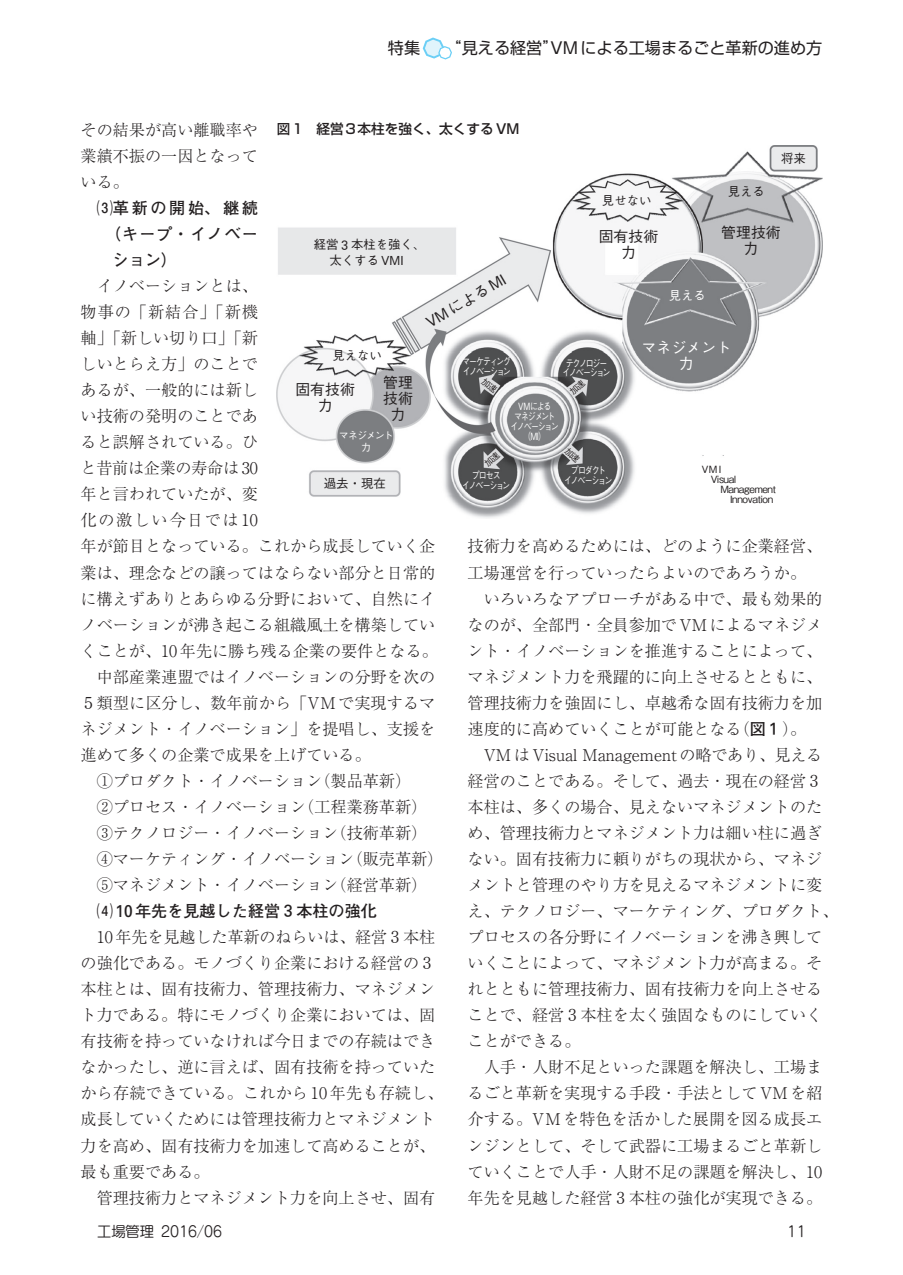
<style>
.page{position:relative;width:903px;height:1275px;background:#fff}
.page>*{position:absolute;margin:0;border:0;box-sizing:border-box;transform-origin:0 0}
.基000本文{font:300 16.1px/26.1px "Ryumin Pro";color:#231f20;text-align:justify}
.基000本文-2{font:16.1px "Shin Go Pro";color:#231f20}
.基000本文-3{font:700 16.1px "Futo Go B101 Pr 6";color:#231f20}
.基000本文-4{font:700 16.1px "Futo Go B101 Pro";letter-spacing:.07em;color:#231f20}
.t1{font:500 14.88px/16.1px "Gothic BBB Pr 6";color:#231f20;text-align:center}
.基999柱{font:14.88px "Seurat Pro M";letter-spacing:-.05em;color:#231f20}
.t2{font:500 14.88px "Gothic BBB Pro";color:#231f20}
.t3{font:500 14.88px/16.1px "Gothic BBB Pro";color:#fff;text-align:center}
.基999ノンブル{font:14.88px "Seurat Pro M";color:#231f20}
.基050図説{font:500 13.65px "Shin Go Pro";color:#231f20}
.t4{font:500 12.42px/16.1px "Gothic BBB Pro";color:#231f20;text-align:center}
.t5{font:500 12.42px "Gothic BBB Pr 6";color:#231f20}
.t6{font:500 12.42px "Gothic BBB Pro";color:#fff}
.t7{font:500 9.97px/10px "Gothic BBB Pro";letter-spacing:-.15em;color:#fff;text-align:center;scale:.8 1}
.t8{font:500 9.97px "Gothic BBB Pro";letter-spacing:-.035em;color:#231f20}
.t9{font:500 9.97px/12.4px "Gothic BBB Pro";letter-spacing:-.15em;color:#fff;text-align:center}
.s1{font-family:"Maru Fo Pro";font-weight:800;font-size:19.78px}
.s2{font-family:"Ryumin Pr 6"}
.s3{font-family:"Futo Go B101 Pro"}
.s4{font-family:"Gothic BBB Pr 6"}
.s5{font-family:"Iwa O Go Pro";font-size:13.12px}
.s6{font-family:"Gothic BBB Pro"}
.s7{font-family:"Tsuku Min Pro L";font-weight:400}
.s8{font-family:"Iwa O Go Pro Db";font-weight:400;font-size:17.15px}
.s9{font-family:"Futo Go B101 Pr 6";font-weight:700}
</style>
<div class="page">
<svg style="left:423px;top:38px;width:29px;height:22px"></svg>
<img style="left:277px;top:145px;width:545px;height:373px">
<svg style="left:481px;top:377px;width:17px;height:16px"></svg>
<svg style="left:483px;top:451px;width:18px;height:16px"></svg>
<svg style="left:569px;top:379px;width:17px;height:17px"></svg>
<svg style="left:564px;top:447px;width:17px;height:16px"></svg>
<p class="基000本文-2" style="left:388px;top:35px;width:436px">特集<span class="s1">　</span> “見える経営”VM による工場まるごと革新の進め方</p>
<p class="基000本文" style="left:81px;top:115px;width:179px">その<span class="s2">結果</span>が<span class="s2">高</span>い<span class="s2">離職率</span>や<span class="s2">業績不振</span>の<span class="s2">一因</span>となっている。</p>
<p class="基000本文-3" style="left:97px;top:195px;width:163px">⑶革新<span class="s3">の</span>開始<span class="s3">、</span>継続</p>
<p class="基000本文-4" style="left:105px;top:221px;width:155px">（キープ・イノベー</p>
<p class="基000本文-4" style="left:113px;top:247px;width:66px">ション）</p>
<p class="基000本文" style="left:81px;top:272px;width:179px;text-indent:16px">イノベーションとは、<span class="s2">物事</span>の「<span class="s2">新結合</span>」「<span class="s2">新機軸</span>」「<span class="s2">新</span>しい<span class="s2">切</span>り<span class="s2">口</span>」「<span class="s2">新</span>しいとらえ<span class="s2">方</span>」のことであるが、<span class="s2">一般的</span>には<span class="s2">新</span>しい<span class="s2">技術</span>の<span class="s2">発明</span>のことであると<span class="s2">誤解</span>されている。ひと<span class="s2">昔前</span>は<span class="s2">企業</span>の<span class="s2">寿命</span>は 30<span class="s2">年</span>と<span class="s2">言</span>われていたが、<span class="s2">変化</span>の<span class="s2">激</span>しい<span class="s2">今日</span>では10</p>
<p class="基050図説" style="left:277px;top:117px;width:244px">図 1　経営３本柱を強く、太くする VM</p>
<p class="t4" style="left:314px;top:235px;width:113px"><span class="s4">経営</span><span class="s5">３</span><span class="s4">本柱</span>を<span class="s4">強</span>く、<span class="s4">太</span>くする VMI</p>
<p class="t2" style="left:421px;top:313px;width:91px;rotate:-30deg">VM による MI</p>
<p class="t4" style="left:602px;top:191px;width:51px"><span class="s4">見</span>せない</p>
<p class="t1" style="left:599px;top:227px;width:61px">固有技術力</p>
<p class="t6" style="left:669px;top:285px;width:39px"><span class="s4">見</span>える</p>
<p class="t4" style="left:728px;top:181px;width:39px"><span class="s4">見</span>える</p>
<p class="t5" style="left:781px;top:148px;width:26px">将来</p>
<p class="t1" style="left:721px;top:223px;width:61px">管理技術力</p>
<p class="t4" style="left:332px;top:345px;width:51px"><span class="s4">見</span>えない</p>
<p class="t1" style="left:295px;top:380px;width:61px">固有技術力</p>
<p class="t1" style="left:383px;top:374px;width:31px">管理技術力</p>
<p class="t9" style="left:339px;top:428px;width:56px">マネジメント<span class="s4">力</span></p>
<p class="t5" style="left:324px;top:473px;width:64px">過去<span class="s6">・</span>現在</p>
<p class="t7" style="left:462px;top:355px;width:63px;text-align:left">マーケティングイノベーション</p>
<p class="t7" style="left:562px;top:357px;width:62px">テクノロジーイノベーション</p>
<p class="t7" style="left:510px;top:400px;width:62px">VMによる<br>マネジメントイノベーション（MI）</p>
<p class="t7" style="left:462px;top:469px;width:62px">プロセス<br>イノベーション</p>
<p class="t7" style="left:564px;top:464px;width:62px">プロダクト<br>イノベーション</p>
<p class="t3" style="left:642px;top:337px;width:91px">マネジメント<span class="s4">力</span></p>
<p class="t8" style="left:700px;top:461px;width:27px">ＶＭＩ</p>
<p class="t8" style="left:711px;top:471px;width:27px">Visual</p>
<p class="t8" style="left:720px;top:481px;width:57px">Management</p>
<p class="t8" style="left:730px;top:491px;width:44px">Innovation</p>
<p class="基000本文" style="left:81px;top:532px;width:359px;text-align:left"><span class="s2">年</span>が<span class="s2">節目</span>となっている。これから<span class="s2">成長</span>していく<span class="s2">企業</span>は、<span class="s2">理念</span>などの<span class="s2">譲</span>ってはならない<span class="s2">部分</span>と<span class="s2">日常的</span>に<span class="s2">構</span>えずありとあらゆる<span class="s2">分野</span>において、<span class="s2">自然</span>にイノベーションが<span class="s2">沸</span>き<span class="s2">起</span>こる<span class="s2">組織風土</span>を<span class="s2">構築</span>していくことが、10 <span class="s2">年先</span>に<span class="s2">勝</span>ち<span class="s2">残</span>る<span class="s2">企業</span>の<span class="s2">要件</span>となる。</p>
<p class="基000本文" style="left:81px;top:662px;width:356px;text-indent:16px"><span class="s2">中部産業連盟</span>ではイノベーションの<span class="s2">分野</span>を<span class="s2">次</span>の<span class="s7">５</span><span class="s2">類型</span>に<span class="s2">区分</span>し、<span class="s2">数年前</span>から「VMで<span class="s2">実現</span>するマネジメント・イノベーション」を<span class="s2">提唱</span>し、<span class="s2">支援</span>を<span class="s2">進</span>めて<span class="s2">多</span>くの<span class="s2">企業</span>で<span class="s2">成果</span>を<span class="s2">上</span>げている。</p>
<p class="基000本文" style="left:97px;top:766px;width:316px"><span class="s2">①</span>プロダクト・イノベーション（<span class="s2">製品革新</span>）</p>
<p class="基000本文" style="left:97px;top:793px;width:332px"><span class="s2">②</span>プロセス・イノベーション（<span class="s2">工程業務革新</span>）</p>
<p class="基000本文" style="left:97px;top:819px;width:332px"><span class="s2">③</span>テクノロジー・イノベーション（<span class="s2">技術革新</span>）</p>
<p class="基000本文" style="left:97px;top:845px;width:348px"><span class="s2">④</span>マーケティング・イノベーション（<span class="s2">販売革新</span>）</p>
<p class="基000本文" style="left:97px;top:871px;width:332px"><span class="s2">⑤</span>マネジメント・イノベーション（<span class="s2">経営革新</span>）</p>
<p class="基000本文-3" style="left:97px;top:898px;width:282px">⑷ <span class="s8">10</span> 年先<span class="s3">を</span>見越<span class="s3">した</span>経営<span class="s8">３</span>本柱<span class="s3">の</span>強化</p>
<p class="基000本文" style="left:81px;top:923px;width:364px;text-align:left;text-indent:16px">10 <span class="s2">年先</span>を<span class="s2">見越</span>した<span class="s2">革新</span>のねらいは、<span class="s2">経営</span><span class="s7">３</span><span class="s2">本柱</span>の<span class="s2">強化</span>である。モノづくり<span class="s2">企業</span>における<span class="s2">経営</span>の<span class="s7">３</span><span class="s2">本柱</span>とは、<span class="s2">固有技術力</span>、<span class="s2">管理技術力</span>、マネジメント<span class="s2">力</span>である。<span class="s2">特</span>にモノづくり<span class="s2">企業</span>においては、<span class="s2">固有技術</span>を<span class="s2">持</span>っていなければ<span class="s2">今日</span>までの<span class="s2">存続</span>はできなかったし、<span class="s2">逆</span>に<span class="s2">言</span>えば、<span class="s2">固有技術</span>を<span class="s2">持</span>っていたから<span class="s2">存続</span>できている。これから10<span class="s2">年先</span>も<span class="s2">存続</span>し、<span class="s2">成長</span>していくためには<span class="s2">管理技術力</span>とマネジメント<span class="s2">力</span>を<span class="s2">高</span>め、<span class="s2">固有技術力</span>を<span class="s2">加速</span>して<span class="s2">高</span>めることが、<span class="s2">最</span>も<span class="s2">重要</span>である。</p>
<p class="基000本文" style="left:97px;top:1183px;width:340px"><span class="s2">管理技術力</span>とマネジメント<span class="s2">力</span>を<span class="s2">向上</span>させ、<span class="s2">固有</span></p>
<p class="基000本文" style="left:468px;top:532px;width:356px"><span class="s2">技術力</span>を<span class="s2">高</span>めるためには、どのように<span class="s2">企業経営</span>、<span class="s2">工場運営</span>を<span class="s2">行</span>っていったらよいのであろうか。</p>
<p class="基000本文" style="left:468px;top:584px;width:356px;text-indent:16px">いろいろなアプローチがある<span class="s2">中</span>で、<span class="s2">最</span>も<span class="s2">効果的</span>なのが、<span class="s2">全部門</span>・<span class="s2">全員参加</span>で VM によるマネジメント・イノベーションを<span class="s2">推進</span>することによって、マネジメント<span class="s2">力</span>を<span class="s2">飛躍的</span>に<span class="s2">向上</span>させるとともに、<span class="s2">管理技術力</span>を<span class="s2">強固</span>にし、<span class="s2">卓越希</span>な<span class="s2">固有技術力</span>を<span class="s2">加速度的</span>に<span class="s2">高</span>めていくことが<span class="s2">可能</span>となる（<span class="s9">図</span><span class="s8">１</span>）。</p>
<p class="基000本文" style="left:468px;top:740px;width:372px;text-align:left;text-indent:16px">VM は Visual Management の<span class="s2">略</span>であり、<span class="s2">見</span>える<span class="s2">経営</span>のことである。そして、<span class="s2">過去</span>・<span class="s2">現在</span>の<span class="s2">経営</span><span class="s7">３</span><span class="s2">本柱</span>は、<span class="s2">多</span>くの<span class="s2">場合</span>、<span class="s2">見</span>えないマネジメントのため、<span class="s2">管理技術力</span>とマネジメント<span class="s2">力</span>は<span class="s2">細</span>い<span class="s2">柱</span>に<span class="s2">過</span>ぎない。<span class="s2">固有技術力</span>に<span class="s2">頼</span>りがちの<span class="s2">現状</span>から、マネジメントと<span class="s2">管理</span>のやり<span class="s2">方</span>を<span class="s2">見</span>えるマネジメントに<span class="s2">変</span>え、テクノロジー、マーケティング、プロダクト、プロセスの<span class="s2">各分野</span>にイノベーションを<span class="s2">沸</span>き<span class="s2">興</span>していくことによって、マネジメント<span class="s2">力</span>が<span class="s2">高</span>まる。それとともに<span class="s2">管理技術力</span>、<span class="s2">固有技術力</span>を<span class="s2">向上</span>させることで、<span class="s2">経営</span><span class="s7">３</span><span class="s2">本柱</span>を<span class="s2">太</span>く<span class="s2">強固</span>なものにしていくことができる。</p>
<p class="基000本文" style="left:468px;top:1053px;width:356px;text-indent:16px"><span class="s2">人手</span>・<span class="s2">人財不足</span>といった<span class="s2">課題</span>を<span class="s2">解決</span>し、<span class="s2">工場</span>まるごと<span class="s2">革新</span>を<span class="s2">実現</span>する<span class="s2">手段</span>・<span class="s2">手法</span>として VM を<span class="s2">紹介</span>する。VMを<span class="s2">特色</span>を<span class="s2">活</span>かした<span class="s2">展開</span>を<span class="s2">図</span>る<span class="s2">成長</span>エンジンとして、そして<span class="s2">武器</span>に<span class="s2">工場</span>まるごと<span class="s2">革新</span>していくことで<span class="s2">人手</span>・<span class="s2">人財不足</span>の<span class="s2">課題</span>を<span class="s2">解決</span>し、10<span class="s2">年先</span>を<span class="s2">見越</span>した<span class="s2">経営</span><span class="s7">３</span><span class="s2">本柱</span>の<span class="s2">強化</span>が<span class="s2">実現</span>できる。</p>
<p class="基999柱" style="left:97px;top:1222px;width:127px">工場管理 2016／06</p>
<p class="基999ノンブル" style="left:787px;top:1222px;width:21px">11</p>
</div>
